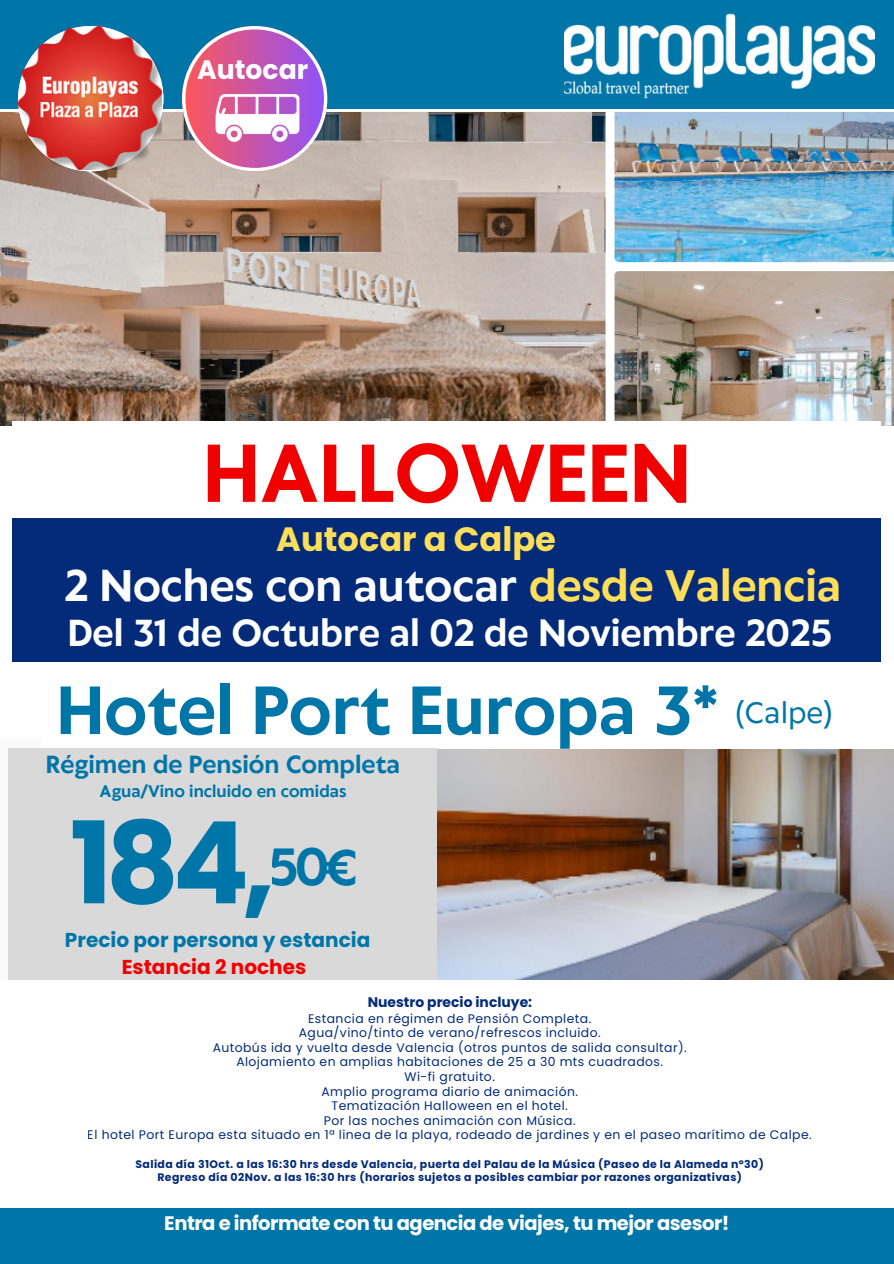
<style>
.page{position:relative;width:894px;height:1264px;background:#fff}
.page>*{position:absolute;margin:0;border:0;box-sizing:border-box;transform-origin:0 0}
.t1{font:700 113.55px "Poppins";color:#0076a8}
.t2{font:700 76.65px "Klein Text";color:#f10000}
.t3{font:700 63.75px "Klein Text";color:#0076a8}
.t4{font:700 48.9px "Klein Text";color:#0076a8}
.t5{font:700 41.4px "Klein Text";color:#fff}
.t6{font:700 35.1px "Klein Text";color:#fff}
.t7{font:700 33.6px "Poppins";color:#ffde59}
.t8{font:27.6px "Klein Text";color:#0076a8}
.t9{font:700 26.7px "Poppins";color:#fff}
.t10{font:700 23.25px "Klein Text";color:#0076a8}
.t11{font:700 20.1px "Poppins";color:#0076a8}
.t12{font:700 20.1px "Poppins";color:#f10000}
.t13{font:700 19.5px "Poppins";letter-spacing:-.025em;color:#fff}
.t14{font:700 15.75px "Klein Text";color:#0076a8}
.t15{font:700 13.95px "Poppins";color:#032b79}
.t16{font:12.45px/14.5px "Poppins";letter-spacing:.035em;color:#032b79;text-align:center}
.t17{font:700 10.95px/12.8px "Poppins";letter-spacing:.035em;color:#032b79;text-align:center}
.s1{color:#ffde59}
</style>
<div class="page">
<div style="left:0;top:737px;width:41px;height:242px;background:#fafafa"></div>
<div style="left:0;top:0;width:893px;height:109px;background:#0076a8"></div>
<div style="left:0;top:1208px;width:893px;height:55px;background:#0076a8"></div>
<img style="left:564px;top:13px;width:310px;height:85px">
<div style="left:13px;top:516px;width:867px;height:146px;background:#032b79"></div>
<img style="left:0;top:112px;width:893px;height:313px">
<div style="left:13px;top:421px;width:867px;height:97px;background:#fff"></div>
<div style="left:8px;top:748px;width:429px;height:231px;background:#d9d9d9"></div>
<svg style="left:18px;top:26px;width:145px;height:145px"></svg>
<img style="left:18px;top:27px;width:143px;height:143px">
<svg style="left:182px;top:26px;width:145px;height:145px"></svg>
<img style="left:175px;top:75px;width:164px;height:86px">
<img style="left:437px;top:749px;width:456px;height:230px">
<h3 class="t9" style="left:197px;top:51px;width:113px">Autocar</h3>
<h2 class="t2" style="left:203px;top:434px;width:490px">HALLOWEEN</h2>
<h3 class="t7" style="left:276px;top:515px;width:281px">Autocar a Calpe</h3>
<h3 class="t5" style="left:64px;top:564px;width:778px">2 Noches con autocar <span class="s1">desde Valencia</span></h3>
<h3 class="t6" style="left:68px;top:615px;width:766px">Del 31 de Octubre al 02 de Noviembre 2025</h3>
<h3 class="t3" style="left:56px;top:678px;width:664px">Hotel Port Europa 3*</h3>
<h3 class="t10" style="left:46px;top:753px;width:356px">Régimen de Pensión Completa</h3>
<p class="t14" style="left:100px;top:783px;width:248px">Agua/Vino incluido en comidas</p>
<h1 class="t1" style="left:70px;top:784px;width:207px">184,</h1>
<h3 class="t4" style="left:269px;top:842px;width:90px">50€</h3>
<h3 class="t11" style="left:65px;top:926px;width:307px">Precio por persona y estancia</h3>
<h3 class="t12" style="left:122px;top:952px;width:186px">Estancia 2 noches</h3>
<h3 class="t8" style="left:735px;top:698px;width:99px">(Calpe)</h3>
<p class="t15" style="left:367px;top:992px;width:166px">Nuestro precio incluye:</p>
<p class="t16" style="left:88px;top:1011px;width:725px">Estancia en régimen de Pensión Completa.<br>Agua/vino/tinto de verano/refrescos incluido.<br>Autobús ida y vuelta desde Valencia (otros puntos de salida consultar).<br>Alojamiento en amplias habitaciones de 25 a 30 mts cuadrados.<br>Wi-fi gratuito.<br>Amplio programa diario de animación.<br>Tematización Halloween en el hotel.<br>Por las noches animación con Música.<br>El hotel Port Europa esta situado en 1ª linea de la playa, rodeado de jardines y en el paseo marítimo de Calpe.</p>
<p class="t17" style="left:135px;top:1157px;width:629px">Salida día 31Oct. a las 16:30 hrs desde Valencia, puerta del Palau de la Música (Paseo de la Alameda nº30)<br>Regreso día 02Nov. a las 16:30 hrs (horarios sujetos a posibles cambiar por razones organizativas)</p>
<h3 class="t13" style="left:164px;top:1209px;width:566px">Entra e informate con tu agencia de viajes, tu mejor asesor!</h3>
</div>
